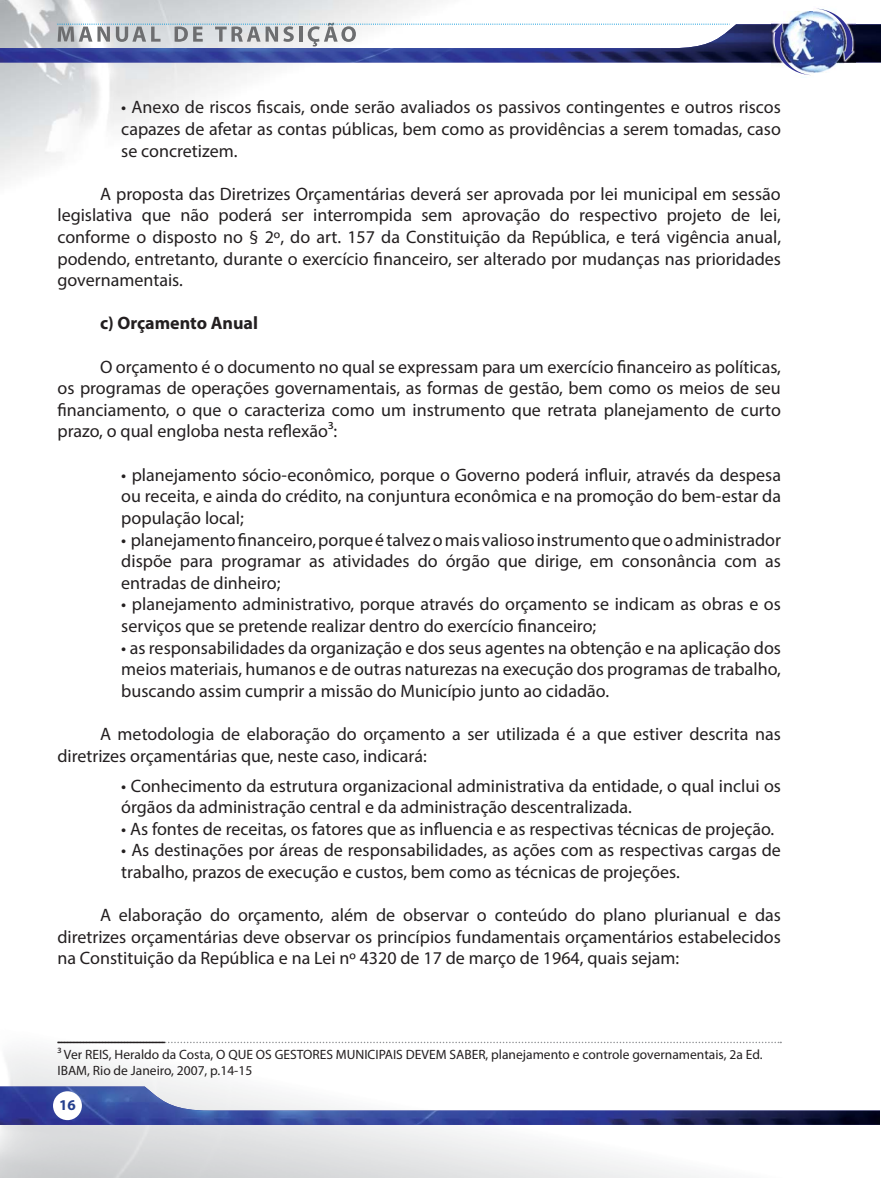
<style>
.page{position:relative;width:881px;height:1178px;background:#fff}
.page>*{position:absolute;margin:0;border:0;box-sizing:border-box;transform-origin:0 0}
.t1{font:18px/21.6px "Myriad Pro";color:#231f20;text-align:justify}
.t2{font:700 18px "Myriad Pro";color:#231f20}
.t3{font:700 15px "Myriad Pro";color:#25408e}
.t4{font:13.5px/16.2px "Myriad Pro";color:#231f20}
</style>
<div class="page">
<img style="left:0;top:0;width:431px;height:180px">
<svg style="left:0;top:1086px;width:880px;height:39px"></svg>
<svg style="left:0;top:9px;width:881px;height:66px"></svg>
<svg style="left:165px;top:1042px;width:615px;height:1px"></svg>
<hr style="left:57px;top:1042px;width:108px;height:1px;background:#231f20">
<p class="t1" style="left:121px;top:98px;width:661px">• Anexo de riscos fiscais, onde serão avaliados os passivos contingentes e outros riscos capazes de afetar as contas públicas, bem como as providências a serem tomadas, caso se concretizem.</p>
<p class="t1" style="left:57px;top:185px;width:724px;text-indent:43px">A proposta das Diretrizes Orçamentárias deverá ser aprovada por lei municipal em sessão legislativa que não poderá ser interrompida sem aprovação do respectivo projeto de lei, conforme o disposto no § 2º, do art. 157 da Constituição da República, e terá vigência anual, podendo, entretanto, durante o exercício financeiro, ser alterado por mudanças nas prioridades governamentais.</p>
<p class="t2" style="left:100px;top:317px;width:159px">c) Orçamento Anual</p>
<p class="t1" style="left:57px;top:358px;width:724px;text-indent:43px">O orçamento é o documento no qual se expressam para um exercício financeiro as políticas, os programas de operações governamentais, as formas de gestão, bem como os meios de seu financiamento, o que o caracteriza como um instrumento que retrata planejamento de curto prazo, o qual engloba nesta reflexão³:</p>
<p class="t1" style="left:121px;top:466px;width:661px">• planejamento sócio-econômico, porque o Governo poderá influir, através da despesa ou receita, e ainda do crédito, na conjuntura econômica e na promoção do bem-estar da população local;</p>
<p class="t1" style="left:121px;top:530px;width:661px">• planejamento financeiro, porque é talvez o mais valioso instrumento que o administrador dispõe para programar as atividades do órgão que dirige, em consonância com as entradas de dinheiro;</p>
<p class="t1" style="left:121px;top:595px;width:661px">• planejamento administrativo, porque através do orçamento se indicam as obras e os serviços que se pretende realizar dentro do exercício financeiro;</p>
<p class="t1" style="left:121px;top:638px;width:661px">• as responsabilidades da organização e dos seus agentes na obtenção e na aplicação dos meios materiais, humanos e de outras naturezas na execução dos programas de trabalho, buscando assim cumprir a missão do Município junto ao cidadão.</p>
<p class="t1" style="left:57px;top:725px;width:724px;text-indent:43px">A metodologia de elaboração do orçamento a ser utilizada é a que estiver descrita nas diretrizes orçamentárias que, neste caso, indicará:</p>
<p class="t1" style="left:121px;top:777px;width:661px">• Conhecimento da estrutura organizacional administrativa da entidade, o qual inclui os órgãos da administração central e da administração descentralizada.</p>
<p class="t1" style="left:121px;top:820px;width:654px">• As fontes de receitas, os fatores que as influencia e as respectivas técnicas de projeção.</p>
<p class="t1" style="left:121px;top:841px;width:661px">• As destinações por áreas de responsabilidades, as ações com as respectivas cargas de trabalho, prazos de execução e custos, bem como as técnicas de projeções.</p>
<p class="t1" style="left:57px;top:906px;width:724px;text-indent:43px">A elaboração do orçamento, além de observar o conteúdo do plano plurianual e das diretrizes orçamentárias deve observar os princípios fundamentais orçamentários estabelecidos na Constituição da República e na Lei nº 4320 de 17 de março de 1964, quais sejam:</p>
<p class="t4" style="left:57px;top:1047px;width:706px">³ Ver REIS, Heraldo da Costa, O QUE OS GESTORES MUNICIPAIS DEVEM SABER, planejamento e controle governamentais, 2a Ed.<br>IBAM, Rio de Janeiro, 2007, p.14-15</p>
<p class="t3" style="left:59px;top:1099px;width:18px">16</p>
</div>
